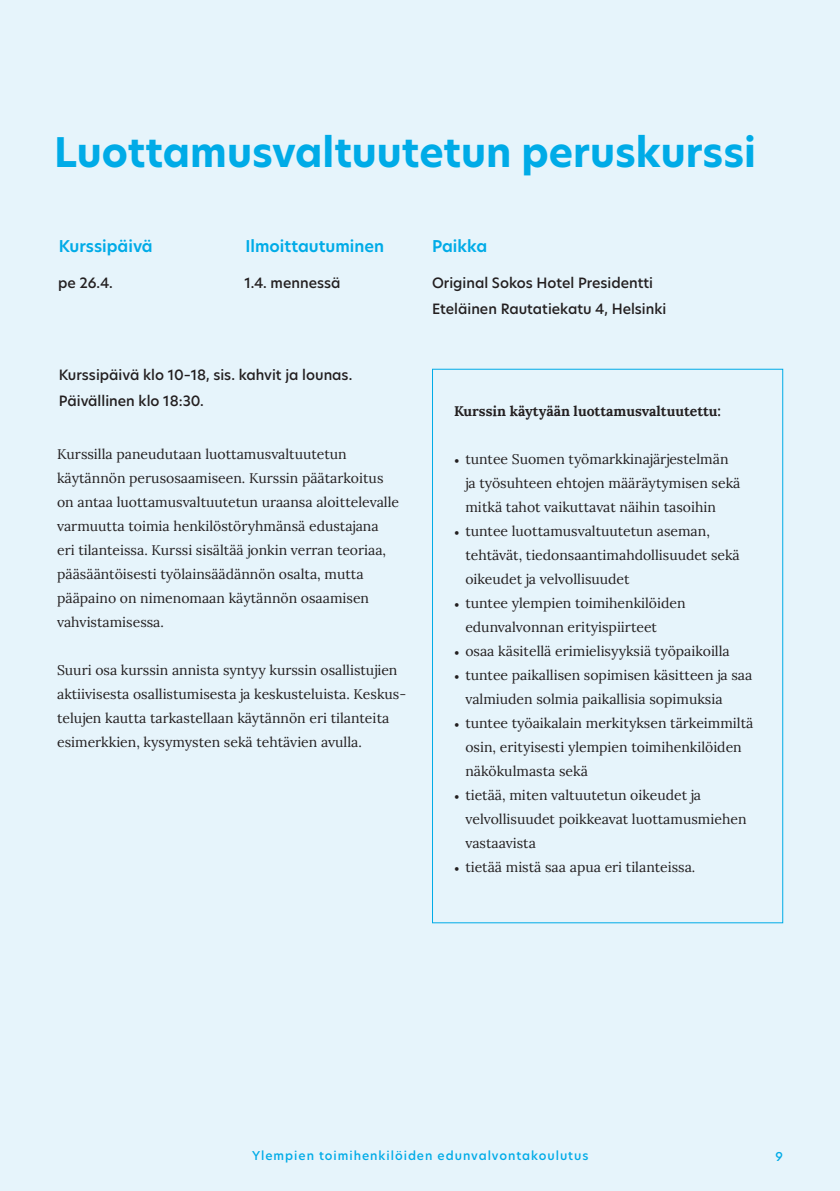
<style>
.page{position:relative;width:840px;height:1191px;background:#fff}
.page>*{position:absolute;margin:0;border:0;box-sizing:border-box;transform-origin:0 0}
.t1{font:700 40px "Hero New";color:#00abe7}
.t2{font:600 16px "Hero New";color:#00abe7}
.t3{font:14px/24px "Lora";color:#231f20}
.t4{font:500 14px/26px "Hero New";color:#231f20}
.t5{font:700 14px "Lora";color:#231f20}
.t6{font:500 12px "Hero New";letter-spacing:.08em;color:#00abe7}
.s1{font-family:"Minion Pro"}
</style>
<div class="page">
<div style="left:0;top:0;width:839px;height:1191px;background:#e6f4fb"></div>
<h1 class="t1" style="left:54px;top:125px;width:703px">Luottamusvaltuutetun peruskurssi</h1>
<p class="t2" style="left:59px;top:235px;width:95px">Kurssipäivä</p>
<p class="t2" style="left:245px;top:235px;width:140px">Ilmoittautuminen</p>
<p class="t2" style="left:432px;top:235px;width:57px">Paikka</p>
<p class="t4" style="left:432px;top:270px;width:236px">Original Sokos Hotel Presidentti<br>Eteläinen Rautatiekatu 4, Helsinki</p>
<p class="t4" style="left:58px;top:270px;width:56px">pe 26.4.</p>
<p class="t4" style="left:244px;top:270px;width:98px">1.4. mennessä</p>
<p class="t4" style="left:59px;top:362px;width:295px">Kurssipäivä klo 10–18, sis. kahvit ja lounas.<br>Päivällinen klo 18:30.</p>
<p class="t3" style="left:57px;top:441px;width:343px">Kurssilla paneudutaan luottamusvaltuutetun käytännön perusosaamiseen. Kurssin päätarkoitus on antaa luottamusvaltuutetun uraansa aloittelevalle varmuutta toimia henkilöstöryhmänsä edustajana eri tilanteissa. Kurssi sisältää jonkin verran teoriaa, pääsääntöisesti työlainsäädännön osalta, mutta pääpaino on nimenomaan käytännön osaamisen vahvistamisessa.</p>
<p class="t3" style="left:57px;top:657px;width:350px">Suuri osa kurssin annista syntyy kurssin osallistujien aktiivisesta osallistumisesta ja keskusteluista. Keskus&shy;telujen kautta tarkastellaan käytännön eri tilanteita esimerkkien, kysymysten sekä tehtävien avulla.</p>
<p class="t5" style="left:454px;top:399px;width:268px">Kurssin käytyään luottamusvaltuutettu:</p>
<p class="t3" style="left:465px;top:446px;width:276px;text-indent:-11px"><span class="s1">•</span> tuntee Suomen työmarkkinajärjestelmän ja työsuhteen ehtojen määräytymisen sekä mitkä tahot vaikuttavat näihin tasoihin</p>
<p class="t3" style="left:465px;top:518px;width:276px;text-indent:-11px"><span class="s1">•</span> tuntee luottamusvaltuutetun aseman, tehtävät, tiedonsaantimahdollisuudet sekä oikeudet ja velvollisuudet</p>
<p class="t3" style="left:465px;top:590px;width:221px;text-indent:-11px"><span class="s1">•</span> tuntee ylempien toimihenkilöiden edunvalvonnan erityispiirteet</p>
<p class="t3" style="left:454px;top:638px;width:277px"><span class="s1">•</span> osaa käsitellä erimielisyyksiä työpaikoilla</p>
<p class="t3" style="left:465px;top:662px;width:288px;text-indent:-11px"><span class="s1">•</span> tuntee paikallisen sopimisen käsitteen ja saa valmiuden solmia paikallisia sopimuksia</p>
<p class="t3" style="left:465px;top:710px;width:289px;text-indent:-11px"><span class="s1">•</span> tuntee työaikalain merkityksen tärkeimmiltä osin, erityisesti ylempien toimihenkilöiden näkökulmasta sekä</p>
<p class="t3" style="left:465px;top:782px;width:282px;text-indent:-11px"><span class="s1">•</span> tietää, miten valtuutetun oikeudet ja velvollisuudet poikkeavat luottamusmiehen vastaavista</p>
<p class="t3" style="left:454px;top:854px;width:243px"><span class="s1">•</span> tietää mistä saa apua eri tilanteissa.</p>
<p class="t6" style="left:252px;top:1147px;width:337px">Ylempien toimihenkilöiden edunvalvontakoulutus</p>
<p class="t6" style="left:775px;top:1148px;width:9px">9</p>
</div>
